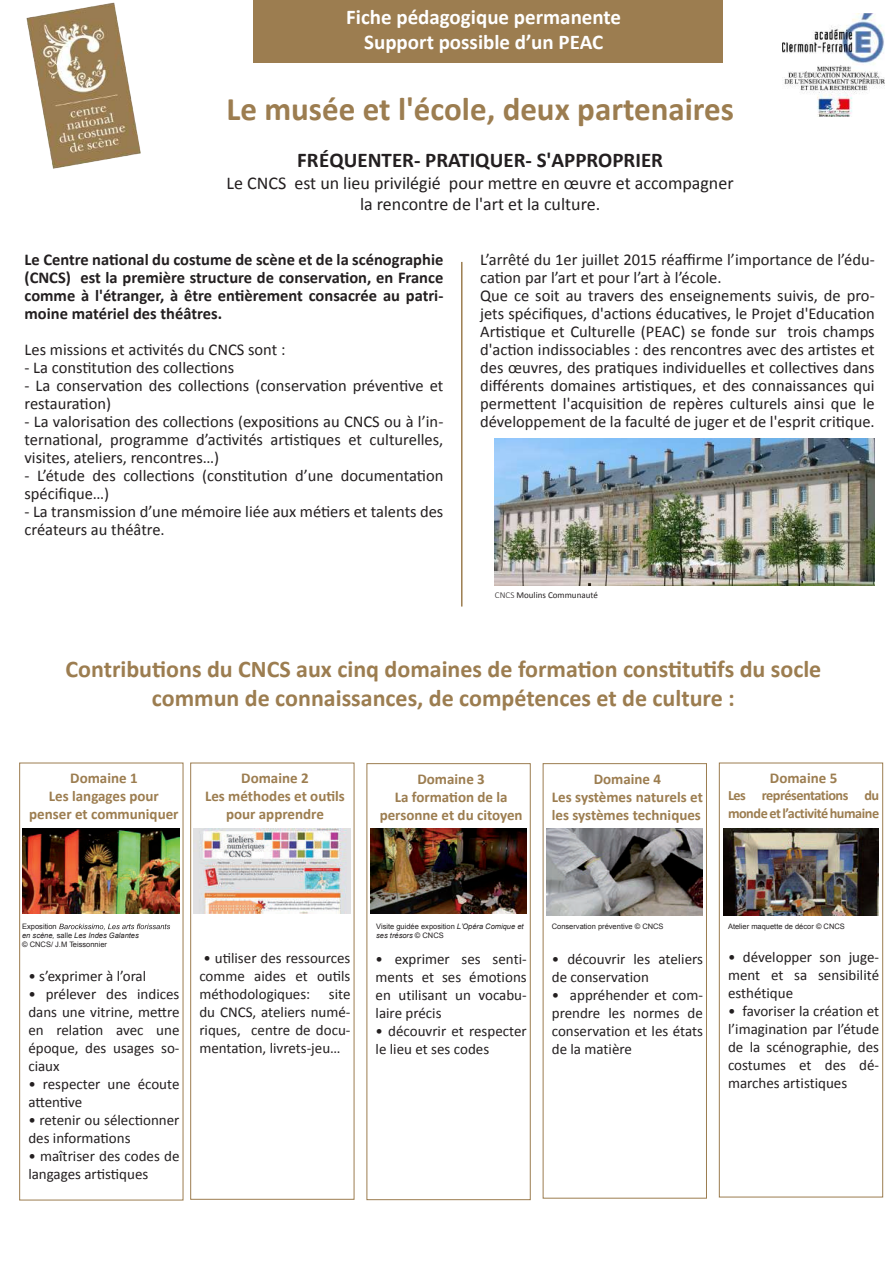
<style>
.page{position:relative;width:893px;height:1263px;background:#fff}
.page>*{position:absolute;margin:0;border:0;box-sizing:border-box;transform-origin:0 0}
.t1{font:700 33px "Calibri";color:#9c7d50}
.t2{font:700 24px/28.8px "Calibri";color:#9c7d50;text-align:center}
.t3{font:700 21px/25.2px "Calibri";color:#fff;text-align:center}
.t4{font:700 21px "Calibri";color:#231f20}
.t5{font:18px/21.6px "Calibri";color:#231f20;text-align:center}
.t6{font:16.5px/18px "Calibri";color:#231f20}
.t7{font:700 16.5px/18px "Calibri";color:#231f20;text-align:justify}
.t8{font:15px/18px "Calibri";color:#231f20;text-align:justify}
.t9{font:700 15px/18px "Calibri";color:#9c7d50;text-align:center}
.t10{font:700 14.25px/18px "Calibri";letter-spacing:-.035em;color:#9c7d50}
.t11{font:9px "Calibri";color:#231f20}
.t12{font:7.5px/9px "Arial";color:#231f20}
.s1{font-weight:300}
.s2{font-style:italic}
</style>
<div class="page">
<img style="left:26px;top:2px;width:115px;height:167px">
<img style="left:783px;top:14px;width:101px;height:102px">
<div style="left:253px;top:0;width:470px;height:62px;background:#9c7d50"></div>
<hr style="left:461px;top:262px;width:1px;height:344px;background:#9c7d50">
<div style="left:19px;top:763px;width:164px;height:437px;border:1px solid #9c7d50"></div>
<img style="left:22px;top:828px;width:158px;height:85px">
<div style="left:190px;top:763px;width:164px;height:437px;border:1px solid #9c7d50"></div>
<div style="left:366px;top:763px;width:165px;height:437px;border:1px solid #9c7d50"></div>
<div style="left:543px;top:763px;width:164px;height:435px;border:1px solid #9c7d50"></div>
<div style="left:719px;top:763px;width:164px;height:434px;border:1px solid #9c7d50"></div>
<img style="left:193px;top:828px;width:158px;height:86px">
<img style="left:546px;top:828px;width:156px;height:87px">
<img style="left:371px;top:828px;width:156px;height:86px">
<img style="left:723px;top:828px;width:155px;height:87px">
<svg style="left:59px;top:924px;width:111px;height:6px"></svg>
<img style="left:495px;top:438px;width:380px;height:147px">
<p class="t3" style="left:346px;top:4px;width:276px">Fiche pédagogique permanente<br>Support possible d’un PEAC</p>
<h1 class="t1" style="left:226px;top:88px;width:509px">Le musée et l'école, deux partenaires</h1>
<p class="t4" style="left:297px;top:147px;width:367px">FRÉQUENTER- PRATIQUER- S'APPROPRIER</p>
<p class="t5" style="left:227px;top:172px;width:509px">Le CNCS est un lieu privilégié pour mettre en œuvre et accompagner la rencontre de l'art et la culture.</p>
<p class="t7" style="left:25px;top:251px;width:420px">Le Centre national du costume de scène et de la scénographie (CNCS) est la première structure de conservation, en France comme à l'étranger, à être entièrement consacrée au patri&shy;moine matériel des théâtres.</p>
<p class="t6" style="left:25px;top:341px;width:262px">Les missions et activités du CNCS sont :</p>
<p class="t6" style="left:25px;top:359px;width:211px">- La constitution des collections</p>
<p class="t6" style="left:25px;top:377px;width:420px">- La conservation des collections (conservation préventive et restauration)</p>
<p class="t6" style="left:25px;top:413px;width:420px;text-align:justify">- La valorisation des collections (expositions au CNCS ou à l’in&shy;ternational, programme d’activités artistiques et culturelles, visites, ateliers, rencontres…)</p>
<p class="t6" style="left:25px;top:467px;width:420px">- L’étude des collections (constitution d’une documentation spécifique…)</p>
<p class="t6" style="left:25px;top:503px;width:420px">- La transmission d’une mémoire liée aux métiers et talents des créateurs au théâtre.</p>
<p class="t6" style="left:480px;top:251px;width:396px">L’arrêté du 1er juillet 2015 réaffirme l’importance de l’édu&shy;cation par l’art et pour l’art à l’école.<br>Que ce soit au travers des enseignements suivis, de pro&shy;jets spécifiques, d'actions éducatives, le Projet d'Education Artistique et Culturelle (PEAC) se fonde sur trois champs d'action indissociables : des rencontres avec des artistes et des œuvres, des pratiques individuelles et collectives dans différents domaines artistiques, et des connaissances qui permettent l'acquisition de repères culturels ainsi que le développement de la faculté de juger et de l'esprit critique.</p>
<p class="t11" style="left:495px;top:589px;width:104px"><span class="s1">CNCS</span> Moulins Communauté</p>
<h2 class="t2" style="left:65px;top:654px;width:757px">Contributions du CNCS aux cinq domaines de formation constitutifs du socle commun de connaissances, de compétences et de culture :</h2>
<p class="t9" style="left:29px;top:769px;width:151px">Domaine 1<br>Les langages pour penser et communiquer</p>
<p class="t9" style="left:205px;top:769px;width:141px">Domaine 2<br>Les méthodes et outils pour apprendre</p>
<p class="t9" style="left:380px;top:770px;width:144px">Domaine 3<br>La formation de la personne et du citoyen</p>
<p class="t9" style="left:552px;top:770px;width:153px">Domaine 4<br>Les systèmes naturels et les systèmes techniques</p>
<p class="t9" style="left:770px;top:769px;width:69px">Domaine 5</p>
<p class="t10" style="left:728px;top:786px;width:153px">Les représentations du monde et l’activité humaine</p>
<p class="t12" style="left:22px;top:922px;width:118px">Exposition<br><span class="s2">en scène,</span> salle <span class="s2">Les Indes Galantes </span>© CNCS/ J.M Teissonnier</p>
<p class="t12" style="left:376px;top:922px;width:149px">Visite guidée exposition <span class="s2">L’Opéra Comique et ses trésors</span> © CNCS</p>
<p class="t12" style="left:552px;top:922px;width:113px">Conservation préventive © CNCS</p>
<p class="t12" style="left:728px;top:922px;width:118px">Atelier maquette de décor © CNCS</p>
<p class="t8" style="left:28px;top:967px;width:119px">• s’exprimer à l’oral</p>
<p class="t8" style="left:28px;top:985px;width:153px">• prélever des indices dans une vitrine, mettre en relation avec une époque, des usages so&shy;ciaux</p>
<p class="t8" style="left:28px;top:1075px;width:153px">• respecter une écoute attentive</p>
<p class="t8" style="left:28px;top:1111px;width:153px">• retenir ou sélectionner des informations</p>
<p class="t8" style="left:28px;top:1147px;width:153px">• maîtriser des codes de langages artistiques</p>
<p class="t8" style="left:199px;top:949px;width:153px">• utiliser des ressources comme aides et outils méthodologiques: site du CNCS, ateliers numé&shy;riques, centre de docu&shy;mentation, livrets-jeu…</p>
<p class="t8" style="left:376px;top:950px;width:153px">• exprimer ses senti&shy;ments et ses émotions en utilisant un vocabu&shy;laire précis</p>
<p class="t8" style="left:376px;top:1022px;width:153px">• découvrir et respecter le lieu et ses codes</p>
<p class="t8" style="left:552px;top:950px;width:153px">• découvrir les ateliers de conservation</p>
<p class="t8" style="left:552px;top:986px;width:153px">• appréhender et com&shy;prendre les normes de conservation et les états de la matière</p>
<p class="t8" style="left:728px;top:948px;width:153px">• développer son juge&shy;ment et sa sensibilité esthétique</p>
<p class="t8" style="left:728px;top:1002px;width:153px">• favoriser la création et l’imagination par l’étude de la scénographie, des costumes et des dé&shy;marches artistiques</p>
</div>
